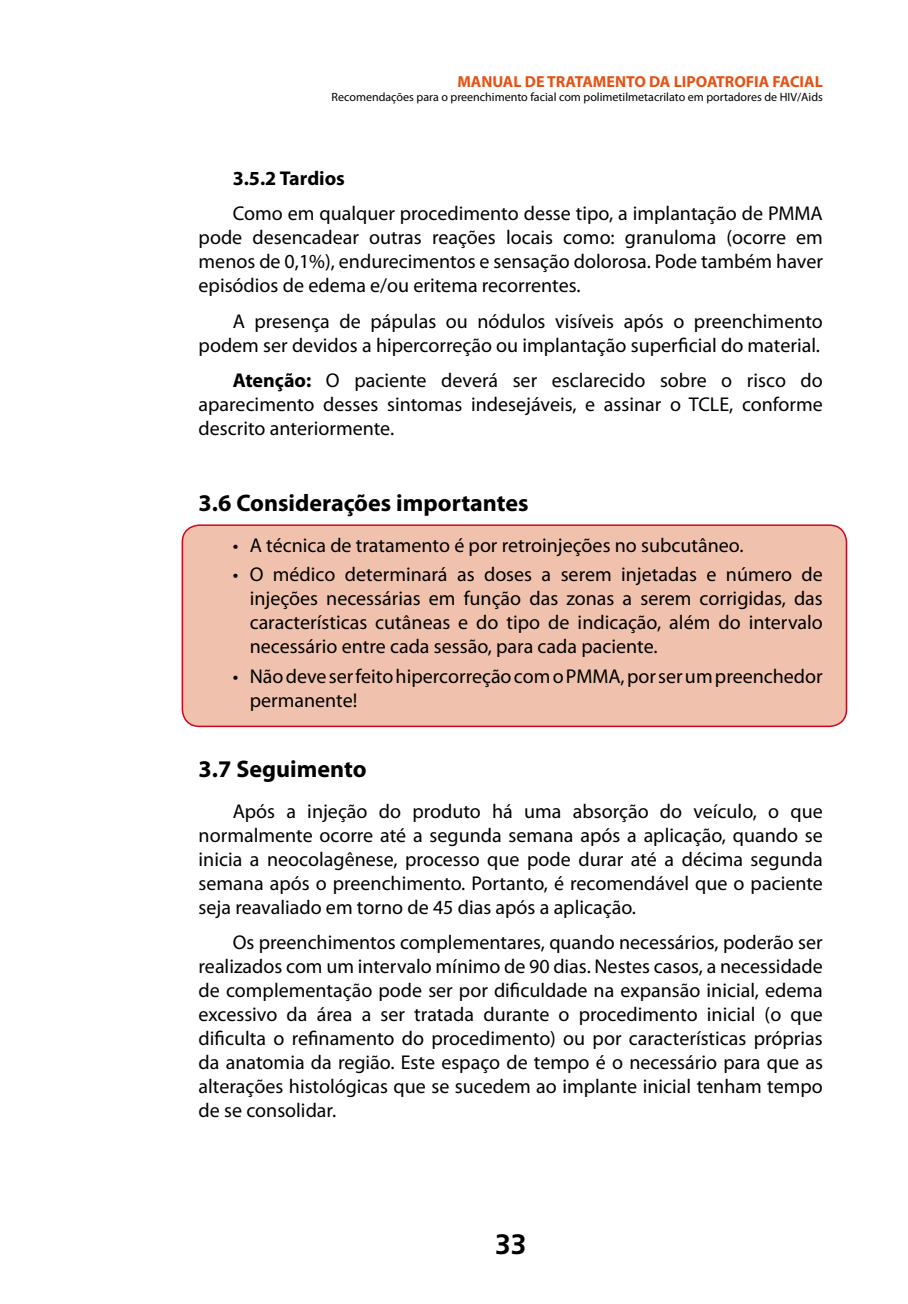
<style>
.page{position:relative;width:908px;height:1304px;background:#fff}
.page>*{position:absolute;margin:0;border:0;box-sizing:border-box;transform-origin:0 0}
.t1{font:700 28px "Frutiger LT Std";color:#000}
.t2{font:700 24px "Myriad Pro";color:#000}
.t3{font:20px/24px "Myriad Pro";color:#000;text-align:justify}
.t4{font:700 20px "Myriad Pro";color:#000}
.t5{font:700 16px "Myriad Pro";color:#e75112}
.t6{font:12px "Myriad Pro";color:#000}
.s1{font-weight:700}
</style>
<div class="page">
<div style="left:182px;top:525px;width:664px;height:201px;background:#f0c2ad;border-radius:17px"></div>
<div style="left:181px;top:524px;width:665px;height:203px;border:2px solid #cc071e;border-radius:17px"></div>
<p class="t5" style="left:457px;top:71px;width:367px">MANUAL DE TRATAMENTO DA LIPOATROFIA FACIAL</p>
<p class="t6" style="left:331px;top:90px;width:492px">Recomendações para o preenchimento facial com polimetilmetacrilato em portadores de HIV/Aids</p>
<p class="t4" style="left:232px;top:165px;width:114px">3.5.2 Tardios</p>
<p class="t3" style="left:198px;top:201px;width:625px;text-indent:34px">Como em qualquer procedimento desse tipo, a implantação de PMMA pode desencadear outras reações locais como: granuloma (ocorre em menos de 0,1%), endurecimentos e sensação dolorosa. Pode também haver episódios de edema e/ou eritema recorrentes.</p>
<p class="t3" style="left:198px;top:309px;width:625px;text-align:right">A presença de pápulas ou nódulos visíveis após o preenchimento podem ser devidos a hipercorreção ou implantação superficial do material.</p>
<p class="t3" style="left:198px;top:368px;width:625px;text-indent:34px"><span class="s1">Atenção:</span> O paciente deverá ser esclarecido sobre o risco do aparecimento desses sintomas indesejáveis, e assinar o TCLE, conforme descrito anteriormente.</p>
<p class="t2" style="left:198px;top:487px;width:331px">3.6 Considerações importantes</p>
<p class="t3" style="left:232px;top:533px;width:512px">• A técnica de tratamento é por retroinjeções no subcutâneo.</p>
<p class="t3" style="left:249px;top:562px;width:574px;text-indent:-17px">• O médico determinará as doses a serem injetadas e número de injeções necessárias em função das zonas a serem corrigidas, das características cutâneas e do tipo de indicação, além do intervalo necessário entre cada sessão, para cada paciente.</p>
<p class="t3" style="left:249px;top:664px;width:574px;text-indent:-17px">• Não deve ser feito hipercorreção com o PMMA, por ser um preenchedor permanente!</p>
<p class="t2" style="left:198px;top:753px;width:169px">3.7 Seguimento</p>
<p class="t3" style="left:198px;top:799px;width:625px;text-indent:34px">Após a injeção do produto há uma absorção do veículo, o que normalmente ocorre até a segunda semana após a aplicação, quando se inicia a neocolagênese, processo que pode durar até a décima segunda semana após o preenchimento. Portanto, é recomendável que o paciente seja reavaliado em torno de 45 dias após a aplicação.</p>
<p class="t3" style="left:198px;top:930px;width:625px;text-indent:34px">Os preenchimentos complementares, quando necessários, poderão ser realizados com um intervalo mínimo de 90 dias. Nestes casos, a necessidade de complementação pode ser por dificuldade na expansão inicial, edema excessivo da área a ser tratada durante o procedimento inicial (o que dificulta o refinamento do procedimento) ou por características próprias da anatomia da região. Este espaço de tempo é o necessário para que as alterações histológicas que se sucedem ao implante inicial tenham tempo de se consolidar.</p>
<h1 class="t1" style="left:495px;top:1228px;width:33px">33</h1>
</div>
